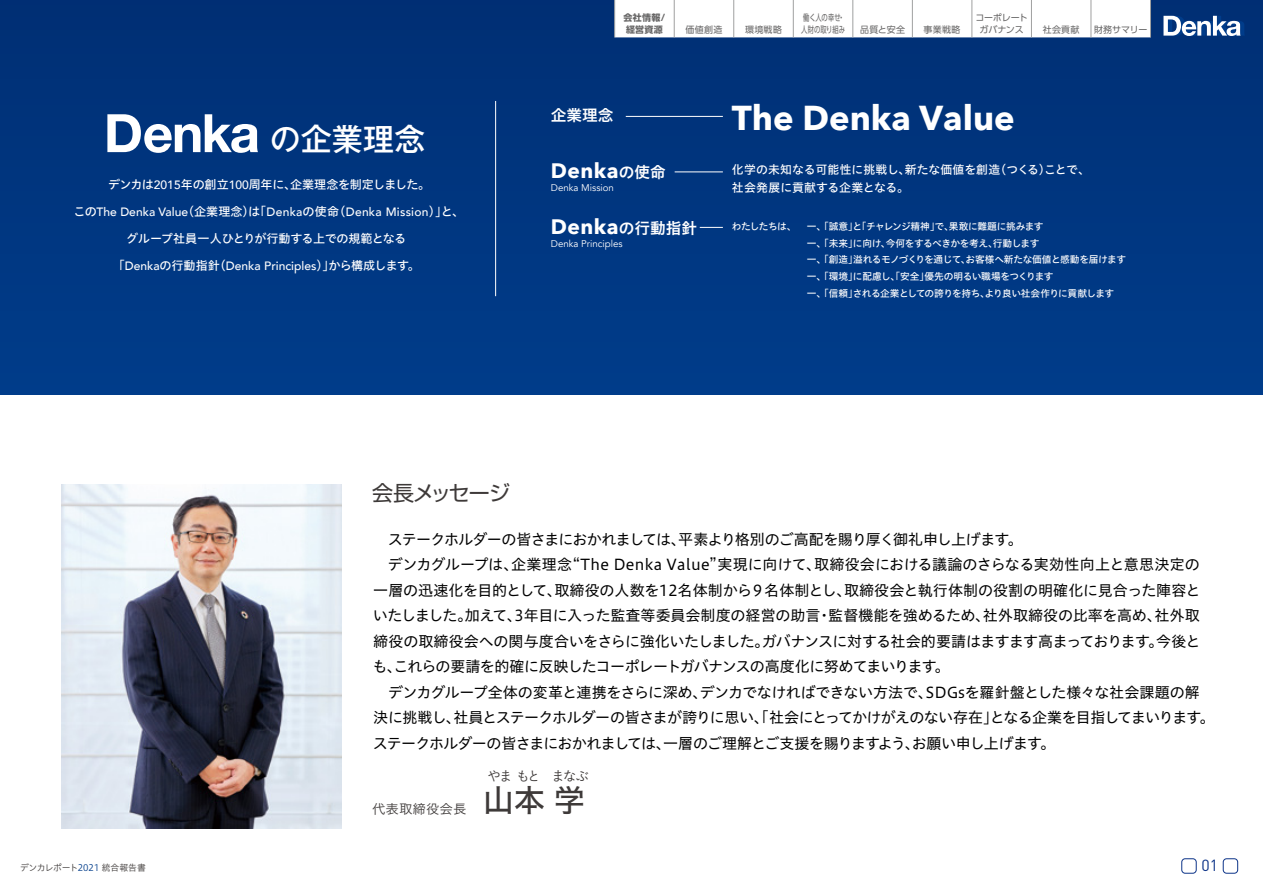
<style>
.page{position:relative;width:1263px;height:893px;background:#fff}
.page>*{position:absolute;margin:0;border:0;box-sizing:border-box;transform-origin:0 0}
.t1{font:700 34.5px "Avenir Next";color:#fff}
.t2{font:31.5px "Hiragino UD Sans Std W5";color:#3e3a39}
.t3{font:500 31.05px "Gothic MB101 Pro";color:#fff}
.t4{font:21px "Shin Go Pro";letter-spacing:-.045em;color:#3e3a39}
.t5{font:700 20.85px "Avenir Next";letter-spacing:.025em;color:#fff}
.t6{font:15.9px "DIN";color:#0c3388}
.t7{font:15.75px "Hiragino UD Sans Std W6";color:#fff}
.t8{font:15px "Hiragino UD Sans Std W4";letter-spacing:-.03em;color:#000}
.t9{font:15px "Hiragino UD Sans Std W4";letter-spacing:-.005em;color:#000}
.t10{font:15px "Hiragino UD Sans Std W4";letter-spacing:.01em;color:#000}
.t11{font:15px "Hiragino UD Sans Std W4";letter-spacing:-.05em;color:#000}
.t12{font:13.5px "Koburina Go Std W3";color:#3e3a39}
.t13{font:12.15px "Hiragino UD Sans Std W5";letter-spacing:-.03em;color:#fff}
.t14{font:500 12.15px "Avenir";letter-spacing:.02em;color:#fff}
.t15{font:500 12.15px "Avenir";color:#fff}
.t16{font:11.85px/18px "Hiragino UD Sans Std W5";color:#fff}
.t17{font:9.75px/16.5px "Hiragino UD Sans Std W5";letter-spacing:-.045em;color:#fff}
.t18{font:9.75px "Avenir";color:#fff}
.t19{font:9px "UD Shin Go Pr 6 N";letter-spacing:-.005em;color:#656464}
.t20{font:9px "Hiragino UD Sans Std W3";letter-spacing:-.01em;color:#3e3a39}
.t21{font:9px/12px "UD Shin Go Pr 6 N";letter-spacing:-.005em;color:#656464;scale:.7 1}
.t22{font:9px/12px "UD Shin Go Pr 6 N";letter-spacing:-.03em;color:#656464;text-align:center}
.t23{font:700 9px/12px "UD Shin Go Pr 6 N";letter-spacing:.035em;color:#656464}
.s1{font-family:"Hiragino UD Sans Std W6";font-weight:400;font-size:15.75px}
.s2{font-family:"Avenir";font-weight:500}
.s3{font-family:"Hiragino UD Sans Std W5";font-weight:400}
.s4{color:#003c8a}
</style>
<div class="page">
<div style="left:0;top:0;width:1263px;height:394px;background:#003680"></div>
<svg style="left:107px;top:114px;width:151px;height:39px"></svg>
<hr style="left:626px;top:116px;width:97px;height:1px;background:#fff">
<hr style="left:675px;top:172px;width:48px;height:1px;background:#fff">
<svg style="left:700px;top:227px;width:23px;height:1px"></svg>
<hr style="left:495px;top:101px;width:1px;height:195px;background:#fff">
<img style="left:61px;top:485px;width:281px;height:344px">
<div style="left:615px;top:0;width:535px;height:37px;background:#fff"></div>
<hr style="left:614px;top:0;width:1px;height:37px;background:#9fa0a0">
<hr style="left:674px;top:0;width:1px;height:37px;background:#9fa0a0">
<hr style="left:733px;top:0;width:1px;height:37px;background:#9fa0a0">
<hr style="left:793px;top:0;width:1px;height:37px;background:#9fa0a0">
<hr style="left:852px;top:0;width:1px;height:37px;background:#9fa0a0">
<hr style="left:912px;top:0;width:1px;height:37px;background:#9fa0a0">
<hr style="left:972px;top:0;width:1px;height:37px;background:#9fa0a0">
<hr style="left:1031px;top:0;width:1px;height:37px;background:#9fa0a0">
<hr style="left:1091px;top:0;width:1px;height:37px;background:#9fa0a0">
<hr style="left:1150px;top:0;width:1px;height:37px;background:#9fa0a0">
<svg style="left:1163px;top:16px;width:82px;height:20px"></svg>
<div style="left:1181px;top:858px;width:15px;height:15px;border:1px solid #0c3388;border-radius:3px"></div>
<div style="left:1223px;top:858px;width:15px;height:15px;border:1px solid #0c3388;border-radius:3px"></div>
<p class="t23" style="left:623px;top:11px;width:43px">会社情報/経営資源</p>
<p class="t19" style="left:685px;top:22px;width:38px">価値創造</p>
<p class="t19" style="left:745px;top:22px;width:38px">環境戦略</p>
<p class="t21" style="left:801px;top:11px;width:64px">働く人の幸せ・人財の取り組み</p>
<p class="t19" style="left:860px;top:22px;width:46px">品質と安全</p>
<p class="t19" style="left:924px;top:22px;width:38px">事業戦略</p>
<p class="t22" style="left:975px;top:11px;width:54px">コーポレートガバナンス</p>
<p class="t19" style="left:1043px;top:22px;width:38px">社会貢献</p>
<p class="t19" style="left:1094px;top:22px;width:55px">財務サマリー</p>
<p class="t7" style="left:551px;top:103px;width:64px">企業理念</p>
<h1 class="t1" style="left:732px;top:88px;width:284px">The Denka Value</h1>
<p class="t16" style="left:732px;top:159px;width:359px">化学の未知なる可能性に挑戦し、新たな価値を創造（つくる）ことで、社会発展に貢献する企業となる。</p>
<p class="t17" style="left:807px;top:218px;width:321px">一、「誠意」と「チャレンジ精神」で、果敢に難題に挑みます<br>一、「未来」に向け、今何をするべきかを考え、行動します<br>一、「創造」溢れるモノづくりを通じて、お客様へ新たな価値と感動を届けます一、「環境」に配慮し、「安全」優先の明るい職場をつくります<br>一、「信頼」される企業としての誇りを持ち、より良い社会作りに貢献します</p>
<h3 class="t3" style="left:270px;top:113px;width:157px">の企業理念</h3>
<h3 class="t5" style="left:551px;top:153px;width:116px">Denka<span class="s1">の使命</span></h3>
<p class="t13" style="left:108px;top:175px;width:324px">デンカは<span class="s2">2015</span>年の創立<span class="s2">100</span>周年に、企業理念を制定しました。</p>
<p class="t18" style="left:551px;top:182px;width:65px">Denka Mission</p>
<p class="t14" style="left:74px;top:201px;width:392px"><span class="s3">この</span>The Denka Value<span class="s3">（企業理念）は「</span>Denka<span class="s3">の使命（</span>Denka Mission<span class="s3">）」と、</span></p>
<p class="t13" style="left:126px;top:229px;width:282px">グループ社員一人ひとりが行動する上での規範となる</p>
<p class="t15" style="left:113px;top:255px;width:308px"><span class="s3">「</span>Denka<span class="s3">の行動指針（</span>Denka Principles<span class="s3">）」から構成します。</span></p>
<h3 class="t5" style="left:551px;top:209px;width:148px">Denka<span class="s1">の行動指針</span></h3>
<p class="t17" style="left:732px;top:218px;width:66px">わたしたちは、</p>
<p class="t18" style="left:551px;top:238px;width:73px">Denka Principles</p>
<h3 class="t4" style="left:372px;top:475px;width:139px">会長メッセージ</h3>
<p class="t11" style="left:373px;top:528px;width:651px">　ステークホルダーの皆さまにおかれましては、平素より格別のご高配を賜り厚く御礼申し上げます。</p>
<p class="t10" style="left:388px;top:553px;width:813px">デンカグループは、企業理念“The Denka Value”実現に向けて、取締役会における議論のさらなる実効性向上と意思決定の</p>
<p class="t9" style="left:373px;top:579px;width:829px">一層の迅速化を目的として、取締役の人数を12名体制から９名体制とし、取締役会と執行体制の役割の明確化に見合った陣容と</p>
<p class="t9" style="left:373px;top:604px;width:828px">いたしました。加えて、3年目に入った監査等委員会制度の経営の助言・監督機能を強めるため、社外取締役の比率を高め、社外取</p>
<p class="t8" style="left:373px;top:630px;width:829px">締役の取締役会への関与度合いをさらに強化いたしました。ガバナンスに対する社会的要請はますます高まっております。今後と</p>
<p class="t8" style="left:373px;top:655px;width:579px">も、これらの要請を的確に反映したコーポレートガバナンスの高度化に努めてまいります。</p>
<p class="t8" style="left:373px;top:681px;width:828px">　デンカグループ全体の変革と連携をさらに深め、デンカでなければできない方法で、SDGsを羅針盤とした様々な社会課題の解</p>
<p class="t8" style="left:373px;top:706px;width:843px">決に挑戦し、社員とステークホルダーの皆さまが誇りに思い、「社会にとってかけがえのない存在」となる企業を目指してまいります。</p>
<p class="t8" style="left:373px;top:732px;width:684px">ステークホルダーの皆さまにおかれましては、一層のご理解とご支援を賜りますよう、お願い申し上げます。</p>
<p class="t20" style="left:20px;top:860px;width:127px">デンカレポート<span class="s4">2021</span> 統合報告書</p>
<p class="t12" style="left:372px;top:798px;width:96px">代表取締役会長</p>
<p class="t12" style="left:488px;top:766px;width:103px">やまもと　まなぶ</p>
<h2 class="t2" style="left:483px;top:776px;width:104px">山本 学</h2>
<p class="t6" style="left:1201px;top:855px;width:18px">01</p>
</div>
